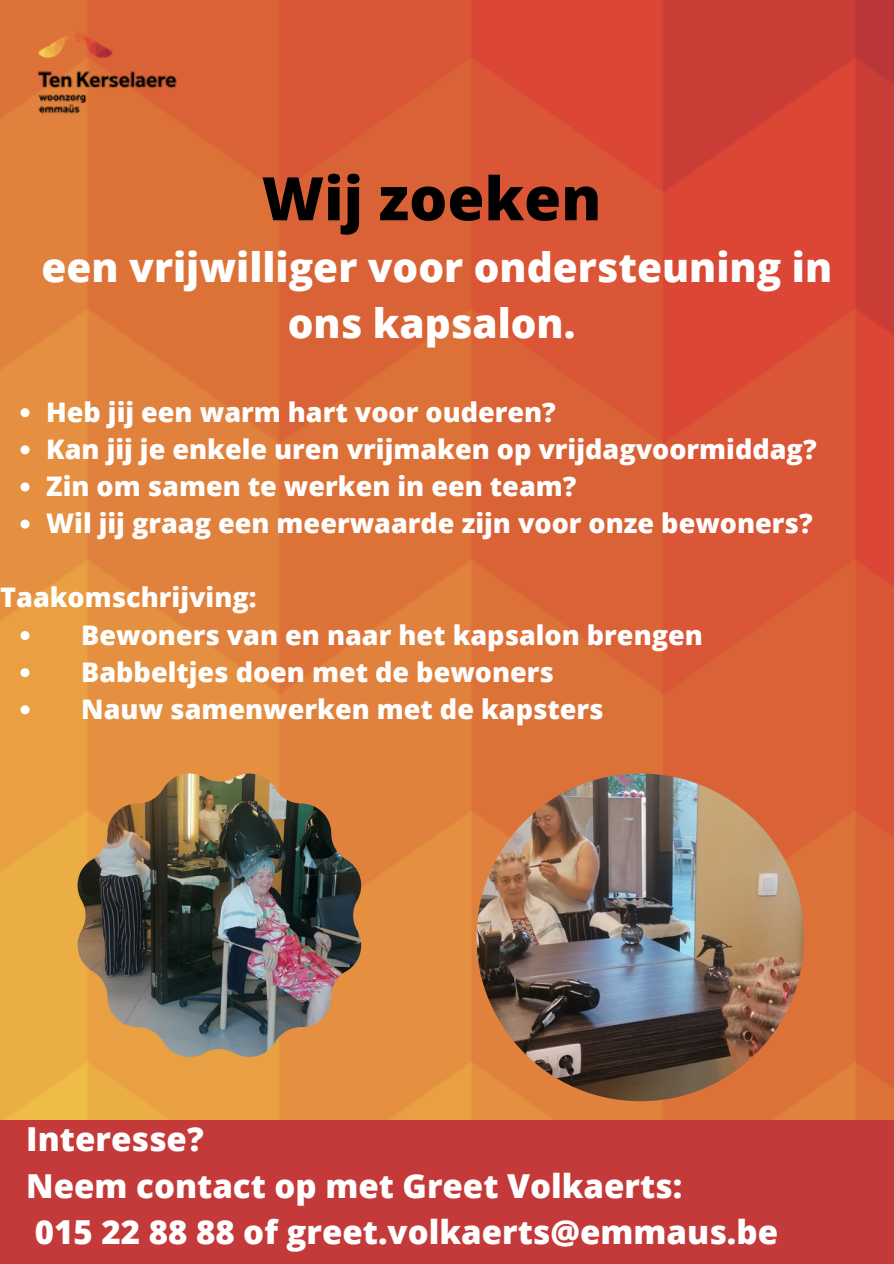
<style>
.page{position:relative;width:894px;height:1264px;background:#fff}
.page>*{position:absolute;margin:0;border:0;box-sizing:border-box;transform-origin:0 0}
.t1{font:800 60px "Open Sans";color:#000}
.t2{font:800 40.5px/56.2px "Open Sans";color:#fff;text-align:center}
.t3{font:800 33px/46.2px "Open Sans";color:#fff}
.t4{font:800 27px "Open Sans";color:#fff}
</style>
<div class="page">
<img style="left:0;top:0;width:893px;height:1119px">
<img style="left:26px;top:19px;width:193px;height:101px">
<img style="left:476px;top:773px;width:328px;height:328px;border-radius:50%">
<div style="left:0;top:1119px;width:893px;height:144px;background:#c43a3a"></div>
<img style="left:77px;top:773px;width:284px;height:284px">
<svg style="left:21px;top:408px;width:9px;height:9px"></svg>
<svg style="left:21px;top:445px;width:9px;height:9px"></svg>
<svg style="left:21px;top:482px;width:9px;height:9px"></svg>
<svg style="left:21px;top:519px;width:9px;height:9px"></svg>
<svg style="left:21px;top:631px;width:9px;height:9px"></svg>
<svg style="left:21px;top:668px;width:9px;height:9px"></svg>
<svg style="left:21px;top:705px;width:9px;height:9px"></svg>
<p class="t1" style="left:262px;top:156px;width:341px">Wij zoeken</p>
<p class="t2" style="left:41px;top:238px;width:791px">een vrijwilliger voor ondersteuning in ons kapsalon.</p>
<p class="t4" style="left:46px;top:393px;width:511px">Heb jij een warm hart voor ouderen?</p>
<p class="t4" style="left:46px;top:430px;width:771px">Kan jij je enkele uren vrijmaken op vrijdagvoormiddag?</p>
<p class="t4" style="left:46px;top:467px;width:531px">Zin om samen te werken in een team?</p>
<h3 class="t4" style="left:46px;top:504px;width:767px">Wil jij graag een meerwaarde zijn voor onze bewoners?</h3>
<p class="t4" style="left:0;top:578px;width:258px">Taakomschrijving:</p>
<p class="t4" style="left:81px;top:615px;width:623px">Bewoners van en naar het kapsalon brengen</p>
<p class="t4" style="left:81px;top:653px;width:474px">Babbeltjes doen met de bewoners</p>
<p class="t4" style="left:81px;top:690px;width:523px">Nauw samenwerken met de kapsters</p>
<h2 class="t3" style="left:26px;top:1115px;width:753px">Interesse?<br>Neem contact op met Greet Volkaerts:<br>015 22 88 88 of greet.volkaerts@emmaus.be</h2>
</div>
